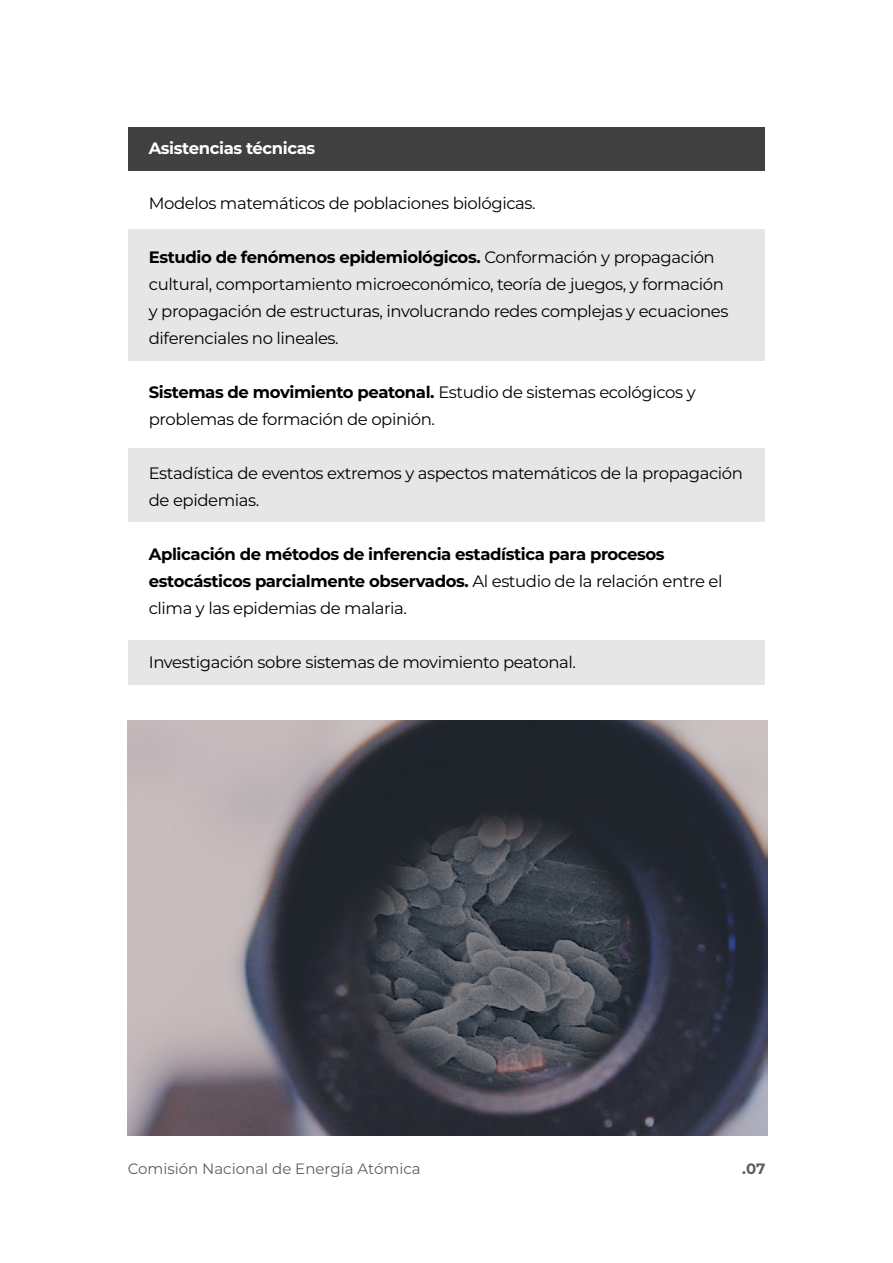
<style>
.page{position:relative;width:893px;height:1263px;background:#fff}
.page>*{position:absolute;margin:0;border:0;box-sizing:border-box;transform-origin:0 0}
.t1{font:16.5px/27px "Montserrat";letter-spacing:-.025em;color:#000}
.t2{font:700 16.5px/27px "Montserrat";letter-spacing:-.025em;color:#000}
.t3{font:700 16.5px "Montserrat";letter-spacing:-.025em;color:#fff}
.t4{font:15px "Montserrat";color:#1a171b}
.t5{font:700 15px "Montserrat";color:#1a171b}
.s1{font-weight:700}
.s2{font-weight:400}
</style>
<div class="page">
<div style="left:129px;top:229px;width:636px;height:132px;background:#e6e6e6"></div>
<div style="left:128px;top:128px;width:637px;height:43px;background:#404040"></div>
<div style="left:129px;top:448px;width:636px;height:74px;background:#e6e6e6"></div>
<div style="left:129px;top:640px;width:636px;height:44px;background:#e6e6e6"></div>
<img style="left:128px;top:720px;width:639px;height:415px">
<p class="t3" style="left:149px;top:137px;width:168px">Asistencias técnicas</p>
<p class="t1" style="left:149px;top:189px;width:388px">Modelos matemáticos de poblaciones biológicas.</p>
<p class="t1" style="left:149px;top:243px;width:581px"><span class="s1">Estudio de fenómenos epidemiológicos.</span> Conformación y propagación cultural, comportamiento microeconómico, teoría de juegos, y formación y propagación de estructuras, involucrando redes complejas y ecuaciones diferenciales no lineales.</p>
<p class="t1" style="left:149px;top:378px;width:548px"><span class="s1">Sistemas de movimiento peatonal.</span> Estudio de sistemas ecológicos y problemas de formación de opinión.</p>
<p class="t1" style="left:149px;top:459px;width:596px">Estadística de eventos extremos y aspectos matemáticos de la propagación de epidemias.</p>
<p class="t2" style="left:149px;top:539px;width:575px">Aplicación de métodos de inferencia estadística para procesos estocásticos parcialmente observados. <span class="s2">Al estudio de la relación entre el clima y las epidemias de malaria.</span></p>
<p class="t1" style="left:149px;top:648px;width:429px">Investigación sobre sistemas de movimiento peatonal.</p>
<p class="t4" style="left:128px;top:1159px;width:295px">Comisión Nacional de Energía Atómica</p>
<p class="t5" style="left:742px;top:1158px;width:25px">.07</p>
</div>
